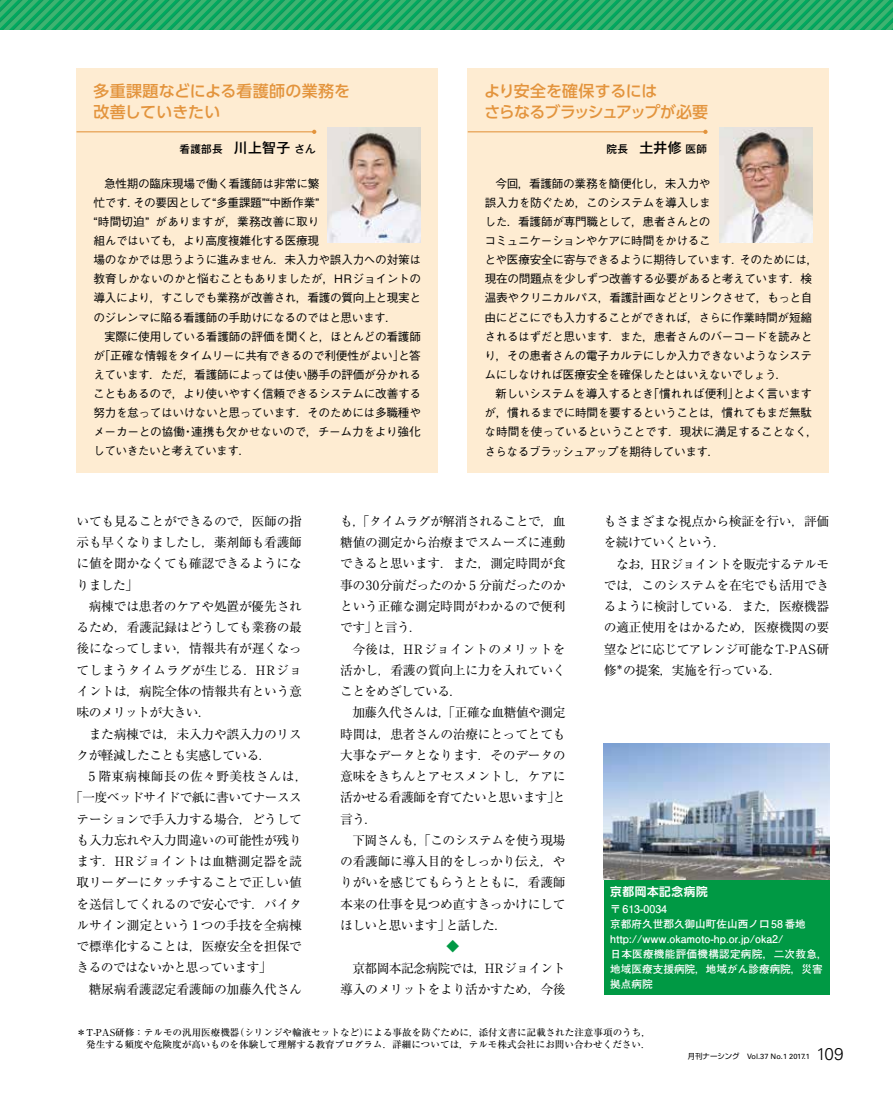
<style>
.page{position:relative;width:893px;height:1093px;background:#fff}
.page>*{position:absolute;margin:0;border:0;box-sizing:border-box;transform-origin:0 0}
.t1{font:300 16.95px "Univers LT Std";color:#000}
.t2{font:500 15.9px/21.3px "UD Shin Go Pr 6";letter-spacing:-.03em;color:#e3943d}
.t3{font:500 15.9px/21.3px "UD Shin Go Pr 6";letter-spacing:.015em;color:#e3943d}
.t4{font:12.75px/21.3px "Ryumin Pr 6";letter-spacing:-.02em;color:#000;text-align:justify}
.t5{font:12.75px "Ryumin Pr 6";letter-spacing:-.045em;color:#000}
.t6{font:12.75px "Ryumin Pr 6";letter-spacing:.005em;color:#000}
.t7{font:12.75px "Ryumin Pr 6";letter-spacing:.03em;color:#000}
.t8{font:12.75px "Ryumin Pr 6";color:#094}
.t9{font:500 11.7px/19.2px "Gothic BBB Pr 6";letter-spacing:-.035em;color:#000}
.t10{font:700 11.7px "UD Shin Go Pr 6 De";letter-spacing:.05em;color:#fff}
.t11{font:700 10.65px/14.9px "Futo Go B101 Pr 6";color:#fff}
.t12{font:500 10.65px "Gothic MB101 Pr 6";letter-spacing:.025em;color:#000}
.t13{font:500 9.6px/12.8px "Ryumin Pr 6";color:#000;text-align:right}
.t14{font:7.5px "Univers LT Std";color:#000}
.s1{font-size:13.8px}
.s2{font-family:"Shin Go Pr 6"}
</style>
<div class="page">
<svg style="left:0;top:0;width:893px;height:30px;background:#22ab67"></svg>
<div style="left:604px;top:879px;width:225px;height:116px;background:#094"></div>
<img style="left:604px;top:744px;width:225px;height:135px">
<div style="left:468px;top:68px;width:361px;height:404px;background:#feecd2"></div>
<div style="left:77px;top:68px;width:361px;height:404px;background:#feecd2"></div>
<img style="left:719px;top:128px;width:93px;height:114px">
<img style="left:328px;top:128px;width:93px;height:114px">
<hr style="left:77px;top:131px;width:237px;height:1px;background:#e3943d">
<svg style="left:312px;top:130px;width:4px;height:4px"></svg>
<hr style="left:468px;top:131px;width:237px;height:1px;background:#e3943d">
<svg style="left:703px;top:130px;width:5px;height:4px"></svg>
<p class="t3" style="left:94px;top:80px;width:258px">多重課題などによる看護師の業務を改善していきたい</p>
<p class="t12" style="left:179px;top:140px;width:138px">看護部長　<span class="s1">川上智子</span> さん</p>
<p class="t12" style="left:607px;top:140px;width:102px">院長　<span class="s1">土井修</span> 医師</p>
<p class="t2" style="left:484px;top:80px;width:225px">より安全を確保するには<br>さらなるブラッシュアップが必要</p>
<p class="t9" style="left:93px;top:173px;width:329px;text-indent:11px">急性期の臨床現場で働く看護師は非常に繁<br>忙です．その要因として“多重課題”“中断作業”<br>“時間切迫” がありますが，業務改善に取り<br>組んではいても，より高度複雑化する医療現<br>場のなかでは思うように進みません．未入力や誤入力への対策は教育しかないのかと悩むこともありましたが，HRジョイントの導入により，すこしでも業務が改善され，看護の質向上と現実とのジレンマに陥る看護師の手助けになるのではと思います．</p>
<p class="t9" style="left:93px;top:326px;width:329px;text-align:justify;text-indent:11px">実際に使用している看護師の評価を聞くと，ほとんどの看護師が「正確な情報をタイムリーに共有できるので利便性がよい」と答えています．ただ，看護師によっては使い勝手の評価が分かれることもあるので，より使いやすく信頼できるシステムに改善する努力を怠ってはいけないと思っています．そのためには多職種やメーカーとの協働・連携も欠かせないので，チーム力をより強化していきたいと考えています．</p>
<p class="t9" style="left:484px;top:173px;width:335px;text-indent:11px">今回，看護師の業務を簡便化し，未入力や<br>誤入力を防ぐため，このシステムを導入しま<br>した．看護師が専門職として，患者さんとの<br>コミュニケーションやケアに時間をかけるこ<br>とや医療安全に寄与できるように期待しています．そのためには，現在の問題点を少しずつ改善する必要があると考えています．検温表やクリニカルパス，看護計画などとリンクさせて，もっと自由にどこにでも入力することができれば，さらに作業時間が短縮されるはずだと思います．また，患者さんのバーコードを読みとり，その患者さんの電子カルテにしか入力できないようなシステムにしなければ医療安全を確保したとはいえないでしょう．</p>
<p class="t9" style="left:484px;top:383px;width:335px;text-indent:11px">新しいシステムを導入するとき「慣れれば便利」とよく言いますが，慣れるまでに時間を要するということは，慣れてもまだ無駄な時間を使っているということです．現状に満足することなく，さらなるブラッシュアップを期待しています．</p>
<p class="t4" style="left:77px;top:510px;width:227px">いても見ることができるので，医師の指示も早くなりましたし，薬剤師も看護師に値を聞かなくても確認できるようになりました」</p>
<p class="t4" style="left:77px;top:595px;width:227px;text-indent:12px">病棟では患者のケアや処置が優先されるため，看護記録はどうしても業務の最後になってしまい，情報共有が遅くなってしまうタイムラグが生じる．HRジョイントは，病院全体の情報共有という意味のメリットが大きい．</p>
<p class="t4" style="left:77px;top:722px;width:227px;text-indent:12px">また病棟では，未入力や誤入力のリスクが軽減したことも実感している．</p>
<p class="t7" style="left:89px;top:766px;width:221px">5 階東病棟師長の佐々野美枝さんは，</p>
<p class="t5" style="left:70px;top:787px;width:233px">「一度ベッドサイドで紙に書いてナースス</p>
<p class="t4" style="left:77px;top:807px;width:227px">テーションで手入力する場合，どうして</p>
<p class="t4" style="left:77px;top:829px;width:227px">も入力忘れや入力間違いの可能性が残り</p>
<p class="t6" style="left:77px;top:851px;width:227px">ます．HRジョイントは血糖測定器を読</p>
<p class="t4" style="left:77px;top:871px;width:227px">取リーダーにタッチすることで正しい値</p>
<p class="t4" style="left:77px;top:892px;width:227px">を送信してくれるので安心です．バイタ</p>
<p class="t4" style="left:77px;top:914px;width:227px">ルサイン測定という 1 つの手技を全病棟</p>
<p class="t4" style="left:77px;top:935px;width:227px">で標準化することは，医療安全を担保で</p>
<p class="t5" style="left:77px;top:957px;width:197px">きるのではないかと思っています」</p>
<p class="t4" style="left:89px;top:977px;width:215px">糖尿病看護認定看護師の加藤久代さん</p>
<p class="t4" style="left:340px;top:510px;width:227px">も，「タイムラグが解消されることで，血糖値の測定から治療までスムーズに連動できると思います．また，測定時間が食事の30分前だったのか 5 分前だったのかという正確な測定時間がわかるので便利です」と言う．</p>
<p class="t4" style="left:340px;top:637px;width:227px;text-indent:12px">今後は，HRジョイントのメリットを活かし，看護の質向上に力を入れていくことをめざしている．</p>
<p class="t4" style="left:340px;top:701px;width:227px;text-indent:12px">加藤久代さんは，「正確な血糖値や測定時間は，患者さんの治療にとってとても大事なデータとなります．そのデータの意味をきちんとアセスメントし，ケアに活かせる看護師を育てたいと思います」と言う．</p>
<p class="t4" style="left:340px;top:829px;width:227px;text-indent:12px">下岡さんも，「このシステムを使う現場の看護師に導入目的をしっかり伝え，やりがいを感じてもらうとともに，看護師本来の仕事を見つめ直すきっかけにしてほしいと思います」と話した．</p>
<p class="t8" style="left:446px;top:936px;width:14px">◆</p>
<p class="t4" style="left:340px;top:956px;width:227px;text-align:right">京都岡本記念病院では，HRジョイント導入のメリットをより活かすため，今後</p>
<p class="t4" style="left:604px;top:510px;width:227px">もさまざまな視点から検証を行い，評価を続けていくという．</p>
<p class="t4" style="left:604px;top:552px;width:227px;text-indent:12px">なお，HRジョイントを販売するテルモでは，このシステムを在宅でも活用できるように検討している．また，医療機器の適正使用をはかるため，医療機関の要望などに応じてアレンジ可能なT-PAS研修<sup>＊</sup>の提案，実施を行っている．</p>
<p class="t10" style="left:610px;top:882px;width:99px">京都岡本記念病院</p>
<p class="t11" style="left:610px;top:901px;width:219px">〒 613-0034<br>京都府久世郡久御山町佐山西ノ口 58番地http://www.okamoto-hp.or.jp/oka2/<br>日本医療機能評価機構認定病院，二次救急，地域医療支援病院，地域がん診療病院，災害拠点病院</p>
<p class="t13" style="left:77px;top:1025px;width:576px">＊T-PAS研修：テルモの汎用医療機器（シリンジや輸液セットなど）による事故を防ぐために，添付文書に記載された注意事項のうち，発生する頻度や危険度が高いものを体験して理解する教育プログラム．詳細については，テルモ株式会社にお問い合わせください．</p>
<p class="t14" style="left:688px;top:1052px;width:124px"><span class="s2">月刊ナーシング　</span>Vol.37 No.1 2017.1</p>
<h1 class="t1" style="left:816px;top:1044px;width:29px">109</h1>
</div>
